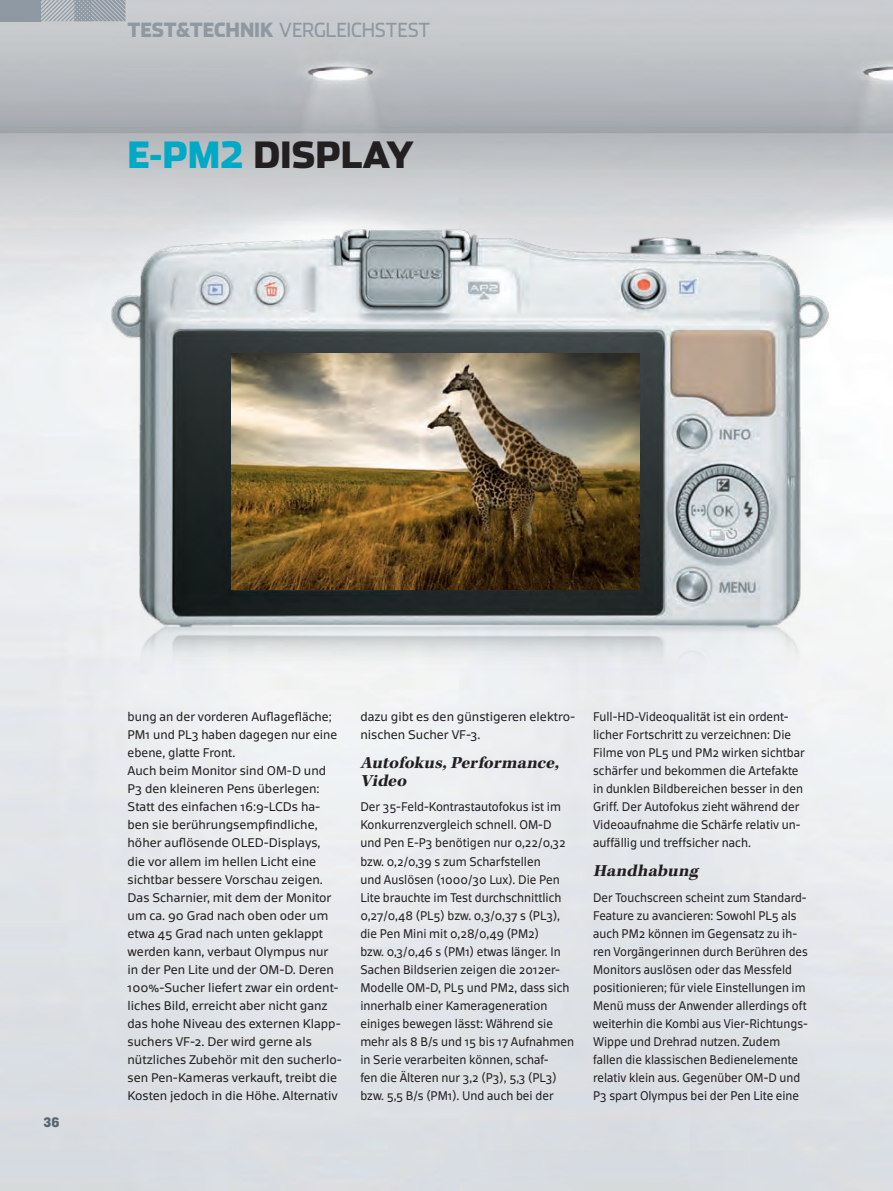
<style>
.page{position:relative;width:893px;height:1191px;background:#fff}
.page>*{position:absolute;margin:0;border:0;box-sizing:border-box;transform-origin:0 0}
.Product_head{font:900 36px "Stainless";color:#231f20}
.t1{font:19.5px "Stainless";letter-spacing:-.01em;color:#717f8d;scale:.95 1}
.Cross_head{font:italic 700 17.25px/18px "Kepler Std";color:#231f20;scale:1.04 1}
.Page{font:800 13.5px "Memphis LT Std";color:#566574;scale:.9 1}
.Copy_text{font:12px/18px "Scuba OT";color:#231f20}
.Copy_text-2{font:12px/18px "Scuba OT";color:#231f20;scale:.96 1}
.s1{font-weight:900}
.s2{color:#00a9c5}
</style>
<div class="page">
<img style="left:0;top:0;width:893px;height:1191px">
<img style="left:69px;top:186px;width:801px;height:532px">
<img style="left:231px;top:353px;width:408px;height:236px">
<svg style="left:40px;top:0;width:85px;height:21px;background:#a4abb3"></svg>
<div style="left:0;top:0;width:40px;height:21px;background:#8f99a3"></div>
<h2 class="t1" style="left:128px;top:18px;width:320px"><span class="s1">TEST&amp;TECHNIK</span> VERGLEICHSTEST</h2>
<p class="Product_head" style="left:128px;top:132px;width:288px"><span class="s2">E-PM2</span> DISPLAY</p>
<p class="Page" style="left:43px;top:1113px;width:19px">36</p>
<p class="Copy_text" style="left:128px;top:708px;width:211px">bung an der vorderen Auflagefläche;<br>PM1 und PL3 haben dagegen nur eine ebene, glatte Front.</p>
<p class="Copy_text" style="left:128px;top:762px;width:216px">Auch beim Monitor sind OM-D und P3 den kleineren Pens überlegen:<br>Statt des einfachen 16:9-LCDs ha&shy;ben sie berührungsempfindliche, höher auflösende OLED-Displays,<br>die vor allem im hellen Licht eine sichtbar bessere Vorschau zeigen.<br>Das Scharnier, mit dem der Monitor um ca. 90 Grad nach oben oder um etwa 45 Grad nach unten geklappt werden kann, verbaut Olympus nur in der Pen Lite und der OM-D. Deren 100%-Sucher liefert zwar ein ordent&shy;liches Bild, erreicht aber nicht ganz das hohe Niveau des externen Klapp&shy;suchers VF-2. Der wird gerne als nützliches Zubehör mit den sucherlo&shy;sen Pen-Kameras verkauft, treibt die Kosten jedoch in die Höhe. Alternativ</p>
<p class="Copy_text" style="left:360px;top:708px;width:216px">dazu gibt es den günstigeren elektro&shy;nischen Sucher VF-3.</p>
<p class="Cross_head" style="left:360px;top:754px;width:196px">Autofokus,Performance,<br>Video</p>
<p class="Copy_text" style="left:360px;top:798px;width:215px">Der 35-Feld-Kontrastautofokus ist im Konkurrenzvergleich schnell. OM-D und Pen E-P3 benötigen nur 0,22/0,32 bzw. 0,2/0,39 s zum Scharfstellen<br>und Auslösen (1000/30 Lux). Die Pen Lite brauchte im Test durchschnittlich 0,27/0,48 (PL5) bzw. 0,3/0,37 s (PL3), die Pen Mini mit 0,28/0,49 (PM2)<br>bzw. 0,3/0,46 s (PM1) etwas länger. In Sachen Bildserien zeigen die 2012er-Modelle OM-D, PL5 und PM2, dass sich innerhalb einer Kamerageneration einiges bewegen lässt: Während sie mehr als 8 B/s und 15 bis 17 Aufnahmen in Serie verarbeiten können, schaf-<br>fen die Älteren nur 3,2 (P3), 5,3 (PL3) bzw. 5,5 B/s (PM1). Und auch bei der</p>
<p class="Copy_text" style="left:593px;top:708px;width:213px">Full-HD-Videoqualität ist ein ordent&shy;licher Fortschritt zu verzeichnen: Die Filme von PL5 und PM2 wirken sichtbar schärfer und bekommen die Artefakte in dunklen Bildbereichen besser in den Griff. Der Autofokus zieht während der Videoaufnahme die Schärfe relativ un&shy;auffällig und treffsicher nach.</p>
<p class="Cross_head" style="left:593px;top:862px;width:106px">Handhabung</p>
<p class="Copy_text-2" style="left:593px;top:888px;width:225px">Der Touchscreen scheint zum Standard-Feature zu avancieren: Sowohl PL5 als auch PM2 können im Gegensatz zu ih&shy;ren Vorgängerinnen durch Berühren des Monitors auslösen oder das Messfeld positionieren; für viele Einstellungen im Menü muss der Anwender allerdings oft weiterhin die Kombi aus Vier-Richtungs-Wippe und Drehrad nutzen. Zudem fallen die klassischen Bedienelemente relativ klein aus. Gegenüber OM-D und P3 spart Olympus bei der Pen Lite eine</p>
</div>
